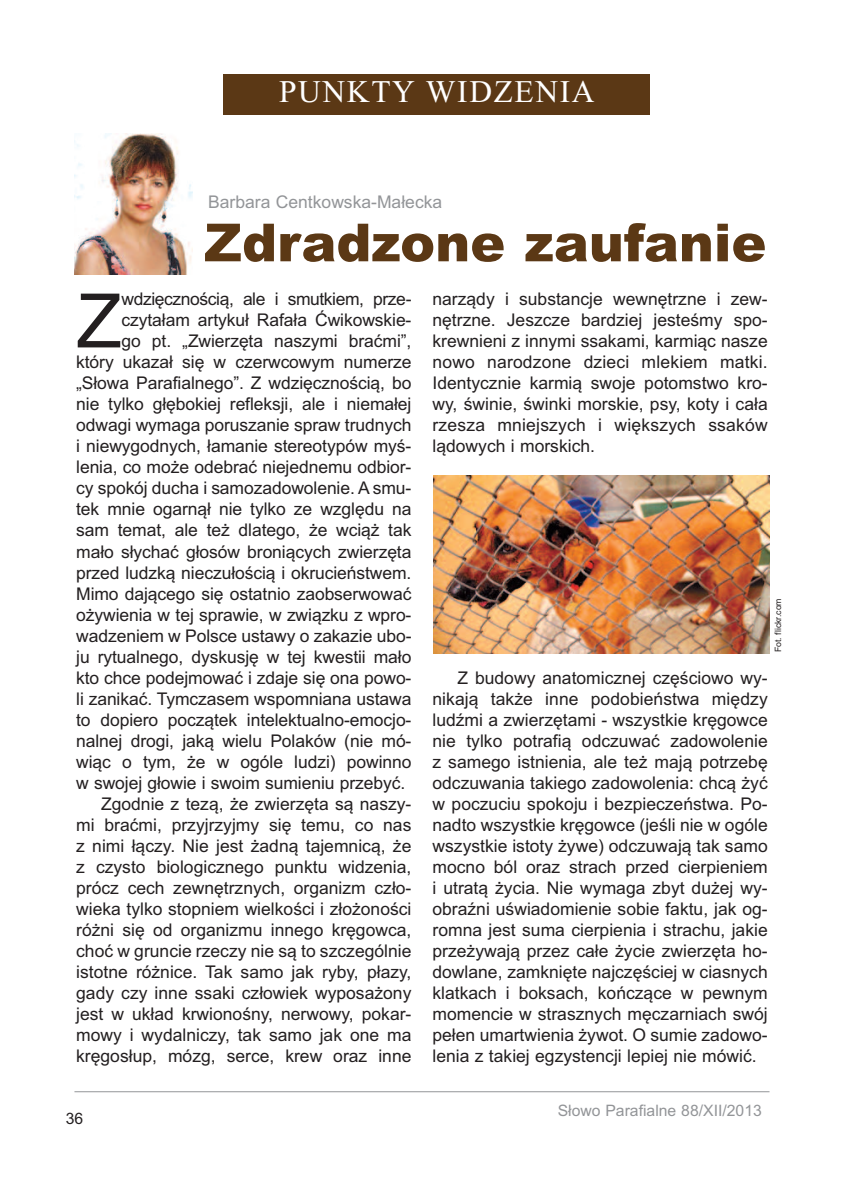
<style>
.page{position:relative;width:844px;height:1191px;background:#fff}
.page>*{position:absolute;margin:0;border:0;box-sizing:border-box;transform-origin:0 0}
.t1{font:75.08px "Arial";color:#231f20}
.t2{font:900 52.5px "Arial";color:#5b3815}
.t3{font:31.5px "Times New Roman";letter-spacing:.05em;color:#fff}
.t4{font:17.5px/21px "Arial";letter-spacing:-.005em;color:#231f20;text-align:justify}
.t5{font:17.5px "Arial";letter-spacing:-.025em;color:#231f20}
.t6{font:17.5px "Arial";color:#939598}
.t7{font:15.75px "Arial";color:#939598}
.t8{font:15.75px "Arial";color:#231f20}
.t9{font:8.75px "Arial";color:#231f20}
</style>
<div class="page">
<hr style="left:74px;top:1091px;width:695px;height:1px;background:#939598">
<img style="left:74px;top:134px;width:119px;height:140px">
<img style="left:434px;top:475px;width:335px;height:178px">
<div style="left:223px;top:74px;width:427px;height:41px;background:#5b3815"></div>
<h3 class="t3" style="left:279px;top:73px;width:317px">PUNKTY WIDZENIA</h3>
<p class="t6" style="left:208px;top:192px;width:235px">Barbara Centkowska-Małecka</p>
<h2 class="t2" style="left:204px;top:212px;width:563px">Zdradzone zaufanie</h2>
<h1 class="t1" style="left:76px;top:277px;width:47px">Z</h1>
<p class="t5" style="left:121px;top:289px;width:292px">wdzięcznością, ale i smutkiem, prze-</p>
<p class="t4" style="left:121px;top:310px;width:291px">czytałam artykuł Rafała Ćwikowskie-</p>
<p class="t4" style="left:121px;top:331px;width:291px">go pt. „Zwierzęta naszymi braćmi”,</p>
<p class="t4" style="left:76px;top:352px;width:336px">który ukazał się w czerwcowym numerze</p>
<p class="t4" style="left:76px;top:373px;width:336px">„Słowa Parafialnego”. Z wdzięcznością, bo</p>
<p class="t4" style="left:76px;top:394px;width:337px">nie tylko głębokiej refleksji, ale i niemałej</p>
<p class="t4" style="left:76px;top:415px;width:336px">odwagi wymaga poruszanie spraw trudnych</p>
<p class="t4" style="left:76px;top:436px;width:336px">i niewygodnych, łamanie stereotypów myś-</p>
<p class="t4" style="left:76px;top:457px;width:336px">lenia, co może odebrać niejednemu odbior-</p>
<p class="t4" style="left:76px;top:478px;width:336px">cy spokój ducha i samozadowolenie. A smu-</p>
<p class="t4" style="left:76px;top:499px;width:336px">tek mnie ogarnął nie tylko ze względu na</p>
<p class="t4" style="left:76px;top:520px;width:336px">sam temat, ale też dlatego, że wciąż tak</p>
<p class="t4" style="left:76px;top:541px;width:336px">mało słychać głosów broniących zwierzęta</p>
<p class="t4" style="left:76px;top:562px;width:337px">przed ludzką nieczułością i okrucieństwem.</p>
<p class="t4" style="left:76px;top:583px;width:336px">Mimo dającego się ostatnio zaobserwować</p>
<p class="t4" style="left:76px;top:604px;width:336px">ożywienia w tej sprawie, w związku z wpro-</p>
<p class="t4" style="left:76px;top:625px;width:337px">wadzeniem w Polsce ustawy o zakazie ubo-</p>
<p class="t4" style="left:76px;top:646px;width:337px">ju rytualnego, dyskusję w tej kwestii mało</p>
<p class="t4" style="left:76px;top:667px;width:336px">kto chce podejmować i zdaje się ona powo-</p>
<p class="t4" style="left:76px;top:688px;width:336px">li zanikać. Tymczasem wspomniana ustawa</p>
<p class="t4" style="left:76px;top:709px;width:336px">to dopiero początek intelektualno-emocjo-</p>
<p class="t4" style="left:76px;top:730px;width:336px">nalnej drogi, jaką wielu Polaków (nie mó-</p>
<p class="t4" style="left:76px;top:751px;width:337px">wiąc o tym, że w ogóle ludzi) powinno</p>
<p class="t4" style="left:76px;top:772px;width:330px">w swojej głowie i swoim sumieniu przebyć.</p>
<p class="t4" style="left:101px;top:793px;width:312px">Zgodnie z tezą, że zwierzęta są naszy-</p>
<p class="t4" style="left:76px;top:814px;width:336px">mi braćmi, przyjrzyjmy się temu, co nas</p>
<p class="t4" style="left:76px;top:835px;width:336px">z nimi łączy. Nie jest żadną tajemnicą, że</p>
<p class="t4" style="left:76px;top:856px;width:336px">z czysto biologicznego punktu widzenia,</p>
<p class="t4" style="left:76px;top:877px;width:336px">prócz cech zewnętrznych, organizm czło-</p>
<p class="t4" style="left:76px;top:898px;width:336px">wieka tylko stopniem wielkości i złożoności</p>
<p class="t4" style="left:76px;top:919px;width:336px">różni się od organizmu innego kręgowca,</p>
<p class="t4" style="left:76px;top:940px;width:336px">choć w gruncie rzeczy nie są to szczególnie</p>
<p class="t4" style="left:76px;top:961px;width:336px">istotne różnice. Tak samo jak ryby, płazy,</p>
<p class="t4" style="left:76px;top:982px;width:336px">gady czy inne ssaki człowiek wyposażony</p>
<p class="t4" style="left:76px;top:1003px;width:336px">jest w układ krwionośny, nerwowy, pokar-</p>
<p class="t4" style="left:76px;top:1024px;width:336px">mowy i wydalniczy, tak samo jak one ma</p>
<p class="t4" style="left:76px;top:1045px;width:336px">kręgosłup, mózg, serce, krew oraz inne</p>
<p class="t8" style="left:66px;top:1109px;width:19px">36</p>
<p class="t4" style="left:432px;top:289px;width:337px">narządy i substancje wewnętrzne i zew&shy;nętrzne. Jeszcze bardziej jesteśmy spo&shy;krewnieni z innymi ssakami, karmiąc nasze nowo narodzone dzieci mlekiem matki.<br>Identycznie karmią swoje potomstwo kro&shy;wy, świnie, świnki morskie, psy, koty i cała rzesza mniejszych i większych ssaków lądowych i morskich.</p>
<p class="t9" style="left:772px;top:652px;width:56px;rotate:-90deg">Fot. flickr.com</p>
<p class="t4" style="left:432px;top:667px;width:336px;text-indent:25px">Z budowy anatomicznej częściowo wy&shy;nikają także inne podobieństwa między ludźmi a zwierzętami - wszystkie kręgowce nie tylko potrafią odczuwać zadowolenie z samego istnienia, ale też mają potrzebę odczuwania takiego zadowolenia: chcą żyć w poczuciu spokoju i bezpieczeństwa. Po&shy;nadto wszystkie kręgowce (jeśli nie w ogóle wszystkie istoty żywe) odczuwają tak samo mocno ból oraz strach przed cierpieniem i utratą życia. Nie wymaga zbyt dużej wy&shy;obraźni uświadomienie sobie faktu, jak og&shy;romna jest suma cierpienia i strachu, jakie przeżywają przez całe życie zwierzęta ho&shy;dowlane, zamknięte najczęściej w ciasnych klatkach i boksach, kończące w pewnym momencie w strasznych męczarniach swój pełen umartwienia żywot. O sumie zadowo&shy;lenia z takiej egzystencji lepiej nie mówić.</p>
<p class="t7" style="left:557px;top:1101px;width:206px">Słowo Parafialne 88/XII/2013</p>
</div>
